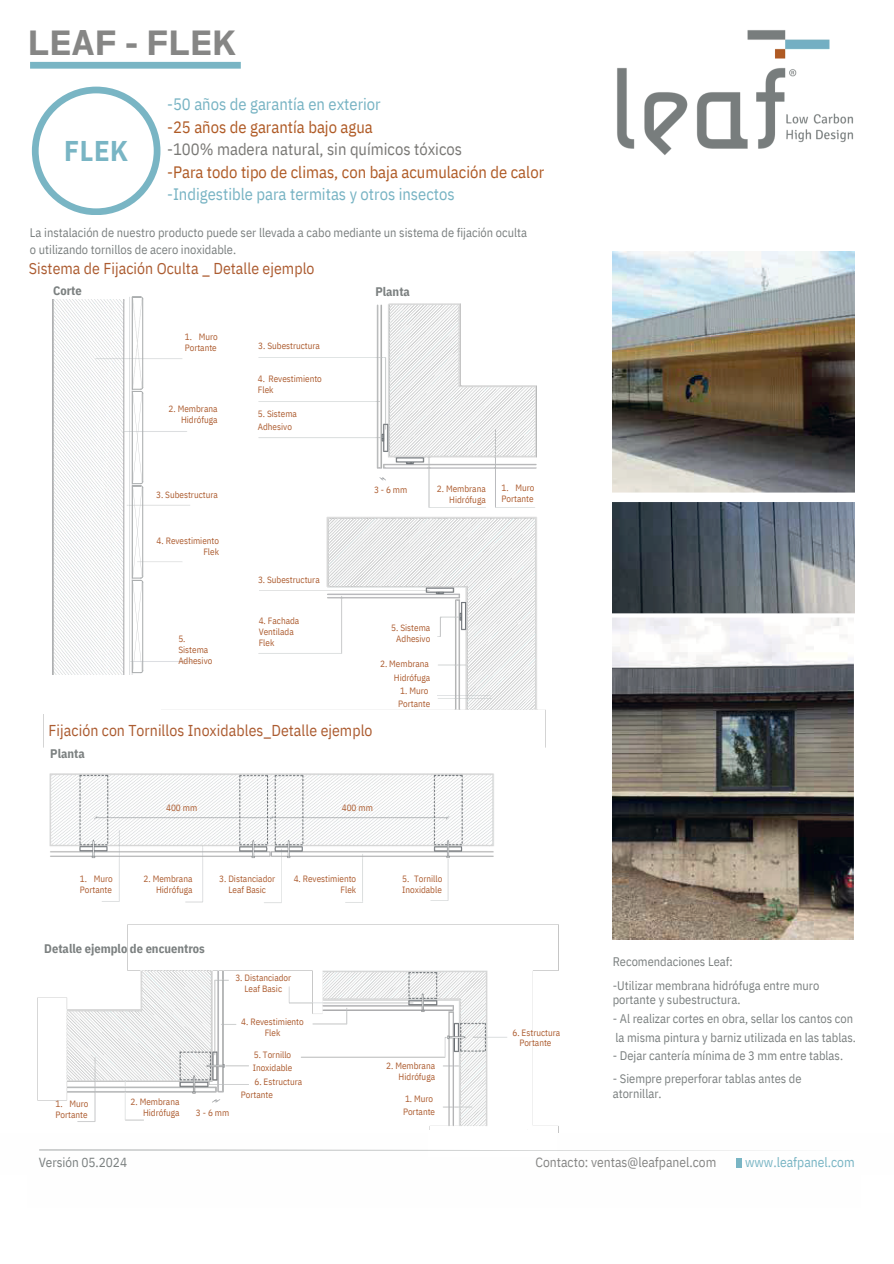
<style>
.page{position:relative;width:894px;height:1264px;background:#fff}
.page>*{position:absolute;margin:0;border:0;box-sizing:border-box;transform-origin:0 0}
.t1{font:700 30.75px "Ambiguity Normate";color:#868685}
.t2{font:700 28.5px "IBM Plex Sans Cond";color:#79b5c4}
.t3{font:16.5px "IBM Plex Sans Cond";color:#af5a25}
.t4{font:16.5px "IBM Plex Sans Cond";color:#77b3c3}
.t5{font:16.5px "IBM Plex Sans Cond";color:#797875}
.t6{font:15.75px "IBM Plex Sans Cond";letter-spacing:.005em;color:#ac5c31}
.t7{font:13.5px "IBM Plex Sans Cond";color:#868685}
.t8{font:13.5px "IBM Plex Sans Cond";color:#79b5c4}
.t9{font:13.2px "IBM Plex Sans Cond";color:#7b8080}
.t10{font:12.45px/16.5px "IBM Plex Sans Cond";color:#7b8080}
.t11{font:700 12.45px "IBM Plex Sans Cond";color:#7b8080}
.t12{font:10.35px "IBM Plex Sans Cond";color:#7b8080}
.t13{font:9.15px/10.9px "IBM Plex Sans Cond";color:#ad5d31}
.s1{color:#79b5c4}
</style>
<div class="page">
<img style="left:43px;top:297px;width:503px;height:451px">
<svg style="left:436px;top:695px;width:54px;height:1px"></svg>
<img style="left:37px;top:924px;width:817px;height:205px">
<svg style="left:132px;top:296px;width:11px;height:377px"></svg>
<div style="left:14px;top:675px;width:147px;height:38px;background:#fff"></div>
<div style="left:51px;top:294px;width:77px;height:5px;background:#fff"></div>
<img style="left:49px;top:773px;width:445px;height:130px">
<img style="left:612px;top:252px;width:242px;height:687px">
<img style="left:617px;top:30px;width:237px;height:125px">
<div style="left:30px;top:62px;width:211px;height:7px;background:#79b5c4"></div>
<svg style="left:32px;top:87px;width:128px;height:128px"></svg>
<svg style="left:39px;top:1129px;width:737px;height:22px"></svg>
<div style="left:736px;top:1158px;width:5px;height:10px;background:#79b5c4"></div>
<h4 class="t1" style="left:28px;top:16px;width:210px">LEAF - FLEK</h4>
<h3 class="t2" style="left:64px;top:132px;width:65px">FLEK</h3>
<h3 class="t4" style="left:167px;top:93px;width:215px">-50 años de garantía en exterior</h3>
<h3 class="t3" style="left:167px;top:116px;width:207px">-25 años de garantía bajo agua</h3>
<h3 class="t5" style="left:167px;top:138px;width:296px">-100% madera natural, sin químicos tóxicos</h3>
<h3 class="t3" style="left:167px;top:161px;width:378px">-Para todo tipo de climas, con baja acumulación de calor</h3>
<h3 class="t4" style="left:167px;top:183px;width:289px">-Indigestible para termitas y otros insectos</h3>
<h1 class="t10" style="left:30px;top:224px;width:498px">La instalación de nuestro producto puede ser llevada a cabo mediante un sistema de fijación oculta o utilizando tornillos de acero inoxidable.</h1>
<p class="t6" style="left:29px;top:258px;width:287px">Sistema de Fijación Oculta _ Detalle ejemplo</p>
<h3 class="t11" style="left:53px;top:282px;width:30px">Corte</h3>
<p class="t13" style="left:185px;top:331px;width:34px">1. Muro<br>Portante</p>
<p class="t13" style="left:169px;top:403px;width:50px;text-align:right">2. Membrana<br>Hidrófuga</p>
<p class="t13" style="left:156px;top:489px;width:63px">3. Subestructura</p>
<h2 class="t13" style="left:156px;top:535px;width:64px;text-align:right">4. Revestimiento<br>Flek</h2>
<p class="t13" style="left:178px;top:633px;width:36px">5.<br>Sistema<br>Adhesivo</p>
<p class="t13" style="left:258px;top:340px;width:63px">3. Subestructura</p>
<p class="t13" style="left:258px;top:373px;width:65px">4. Revestimiento<br>Flek</p>
<p class="t13" style="left:258px;top:408px;width:41px">5. Sistema</p>
<p class="t13" style="left:258px;top:421px;width:36px">Adhesivo</p>
<p class="t13" style="left:258px;top:574px;width:63px">3. Subestructura</p>
<p class="t13" style="left:258px;top:615px;width:42px">4. Fachada<br>Ventilada<br>Flek</p>
<p class="t11" style="left:375px;top:283px;width:36px">Planta</p>
<p class="t13" style="left:374px;top:483px;width:35px">3-6mm</p>
<p class="t13" style="left:437px;top:483px;width:50px;text-align:right">2. Membrana<br>Hidrófuga</p>
<p class="t13" style="left:501px;top:482px;width:34px">1. Muro<br>Portante</p>
<p class="t13" style="left:391px;top:622px;width:41px;text-align:center">5. Sistema<br>Adhesivo</p>
<p class="t13" style="left:380px;top:658px;width:50px">2. Membrana</p>
<p class="t13" style="left:394px;top:671px;width:38px">Hidrófuga</p>
<p class="t13" style="left:400px;top:684px;width:30px">1. Muro</p>
<p class="t13" style="left:398px;top:698px;width:34px">Portante</p>
<p class="t6" style="left:49px;top:719px;width:325px">Fijación con Tornillos Inoxidables_Detalle ejemplo</p>
<p class="t11" style="left:50px;top:745px;width:36px">Planta</p>
<p class="t13" style="left:166px;top:801px;width:33px">400 mm</p>
<h3 class="t13" style="left:341px;top:801px;width:33px">400 mm</h3>
<p class="t13" style="left:80px;top:873px;width:34px">1. Muro<br>Portante</p>
<p class="t13" style="left:143px;top:873px;width:50px;text-align:right">2. Membrana<br>Hidrófuga</p>
<p class="t13" style="left:219px;top:873px;width:57px;text-align:center">3. Distanciador<br>Leaf Basic</p>
<p class="t13" style="left:293px;top:873px;width:64px;text-align:right">4. Revestimiento<br>Flek</p>
<p class="t11" style="left:44px;top:940px;width:162px">Detalle ejemplo de encuentros</p>
<p class="t13" style="left:235px;top:972px;width:57px;text-align:center">3. Distanciador<br>Leaf Basic</p>
<p class="t13" style="left:55px;top:1098px;width:34px">1. Muro<br>Portante</p>
<p class="t13" style="left:131px;top:1096px;width:50px;text-align:right">2. Membrana<br>Hidrófuga</p>
<p class="t13" style="left:196px;top:1107px;width:35px">3-6mm</p>
<p class="t13" style="left:241px;top:1016px;width:64px;text-align:center">4. Revestimiento<br>Flek</p>
<h3 class="t13" style="left:254px;top:1049px;width:39px">5. Tornillo</h3>
<p class="t13" style="left:253px;top:1062px;width:41px">Inoxidable</p>
<p class="t13" style="left:254px;top:1075px;width:49px">6. Estructura</p>
<p class="t13" style="left:241px;top:1088px;width:34px">Portante</p>
<p class="t13" style="left:402px;top:873px;width:42px">5. Tornillo<br>Inoxidable</p>
<p class="t13" style="left:386px;top:1059px;width:50px;text-align:right">2. Membrana<br>Hidrófuga</p>
<p class="t13" style="left:405px;top:1092px;width:30px">1. Muro</p>
<p class="t13" style="left:403px;top:1105px;width:34px">Portante</p>
<p class="t13" style="left:512px;top:1026px;width:49px;text-align:center">6. Estructura<br>Portante</p>
<p class="t10" style="left:612px;top:949px;width:208px;line-height:23.7px">Recomendaciones Leaf:<br>-Utilizar membrana hidrófuga entre muro</p>
<p class="t10" style="left:612px;top:991px;width:129px">portante y subestructura.</p>
<p class="t10" style="left:612px;top:1009px;width:244px;line-height:18.6px">- Al realizar cortes en obra, sellar los cantos con la misma pintura y barniz utilizada en las tablas.</p>
<p class="t10" style="left:612px;top:1047px;width:232px">- Dejar cantería mínima de 3 mm entre tablas.</p>
<p class="t10" style="left:612px;top:1071px;width:190px;line-height:14.4px">- Siempre preperforar tablas antes de atornillar.</p>
<h4 class="t9" style="left:39px;top:1153px;width:90px">Versión 05.2024</h4>
<h5 class="t7" style="left:535px;top:1152px;width:182px">Contacto: ventas@leafpanel.com</h5>
<h5 class="t8" style="left:744px;top:1152px;width:111px">www.leafpanel.com</h5>
<h4 class="t12" style="left:598px;top:1156px;width:230px">Contactos: ventas@leafpanel.com <span class="s1">www.leafpanel.com</span></h4>
</div>
